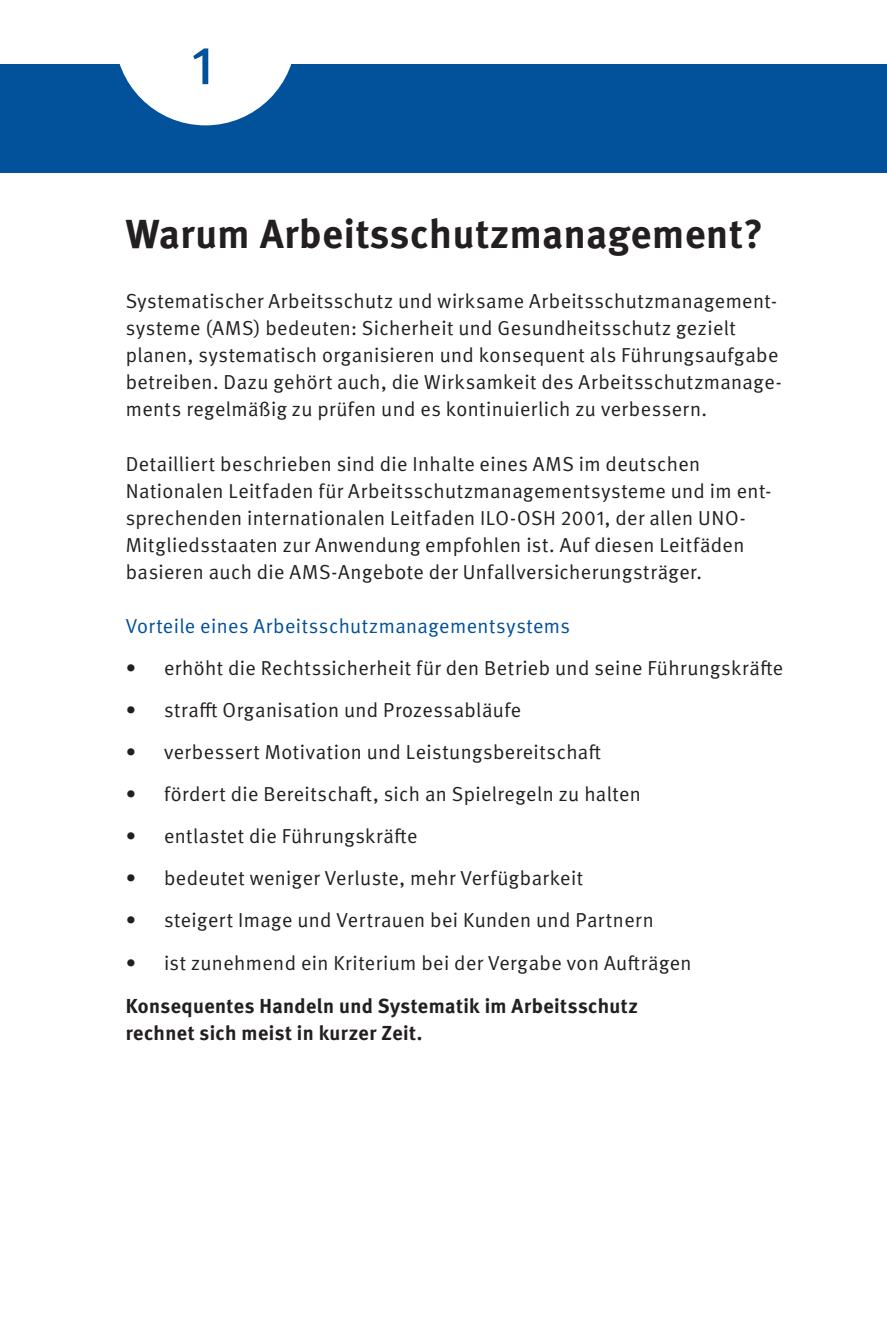
<style>
.page{position:relative;width:887px;height:1340px;background:#fff}
.page>*{position:absolute;margin:0;border:0;box-sizing:border-box;transform-origin:0 0}
.t1{font:500 54px "DGUV Meta";color:#01519b}
.t2{font:700 40.5px "DGUV Meta";letter-spacing:.02em;color:#231f20}
.t3{font:20.25px/27.2px "DGUV Meta";letter-spacing:.02em;color:#231f20}
.t4{font:700 20.25px/27.2px "DGUV Meta";letter-spacing:.02em;color:#231f20}
.t5{font:20.25px "DGUV Meta";letter-spacing:.02em;color:#01519b}
</style>
<div class="page">
<div style="left:0;top:64px;width:887px;height:108px;background:#01519b"></div>
<svg style="left:119px;top:64px;width:173px;height:61px"></svg>
<h1 class="t1" style="left:191px;top:34px;width:23px">1</h1>
<h2 class="t2" style="left:126px;top:209px;width:638px">Warum Arbeitsschutzmanagement?</h2>
<p class="t3" style="left:126px;top:288px;width:657px">Systematischer Arbeitsschutz und wirksame Arbeitsschutzmanagement&shy;systeme (AMS) bedeuten: Sicherheit und Gesundheitsschutz gezielt planen, systematisch organisieren und konsequent als Führungsaufgabe betreiben. Dazu gehört auch, die Wirksamkeit des Arbeitsschutzmanage&shy;ments regelmäßig zu prüfen und es kontinuierlich zu verbessern.</p>
<p class="t3" style="left:126px;top:450px;width:647px">Detailliert beschrieben sind die Inhalte eines AMS im deutschen Nationalen Leitfaden für Arbeitsschutzmanagementsysteme und im ent&shy;sprechenden internationalen Leitfaden ILO-OSH 2001, der allen UNO-Mitgliedsstaaten zur Anwendung empfohlen ist. Auf diesen Leitfäden basieren auch die AMS-Angebote der Unfallversicherungsträger.</p>
<p class="t5" style="left:126px;top:614px;width:446px">Vorteile eines Arbeitsschutzmanagementsystems</p>
<p class="t3" style="left:126px;top:655px;width:659px">• erhöht die Rechtssicherheit für den Betrieb und seine Führungskräfte</p>
<p class="t3" style="left:126px;top:697px;width:397px">• strafft Organisation und Prozessabläufe</p>
<p class="t3" style="left:126px;top:739px;width:477px">• verbessert Motivation und Leistungsbereitschaft</p>
<p class="t3" style="left:126px;top:781px;width:516px">• fördert die Bereitschaft, sich an Spielregeln zu halten</p>
<p class="t3" style="left:126px;top:823px;width:293px">• entlastet die Führungskräfte</p>
<p class="t3" style="left:126px;top:865px;width:459px">• bedeutet weniger Verluste, mehr Verfügbarkeit</p>
<p class="t3" style="left:126px;top:907px;width:529px">• steigert Image und Vertrauen bei Kunden und Partnern</p>
<p class="t3" style="left:126px;top:949px;width:567px">• ist zunehmend ein Kriterium bei der Vergabe von Aufträgen</p>
<p class="t4" style="left:126px;top:992px;width:514px">Konsequentes Handeln und Systematik im Arbeitsschutz rechnet sich meist in kurzer Zeit.</p>
</div>
